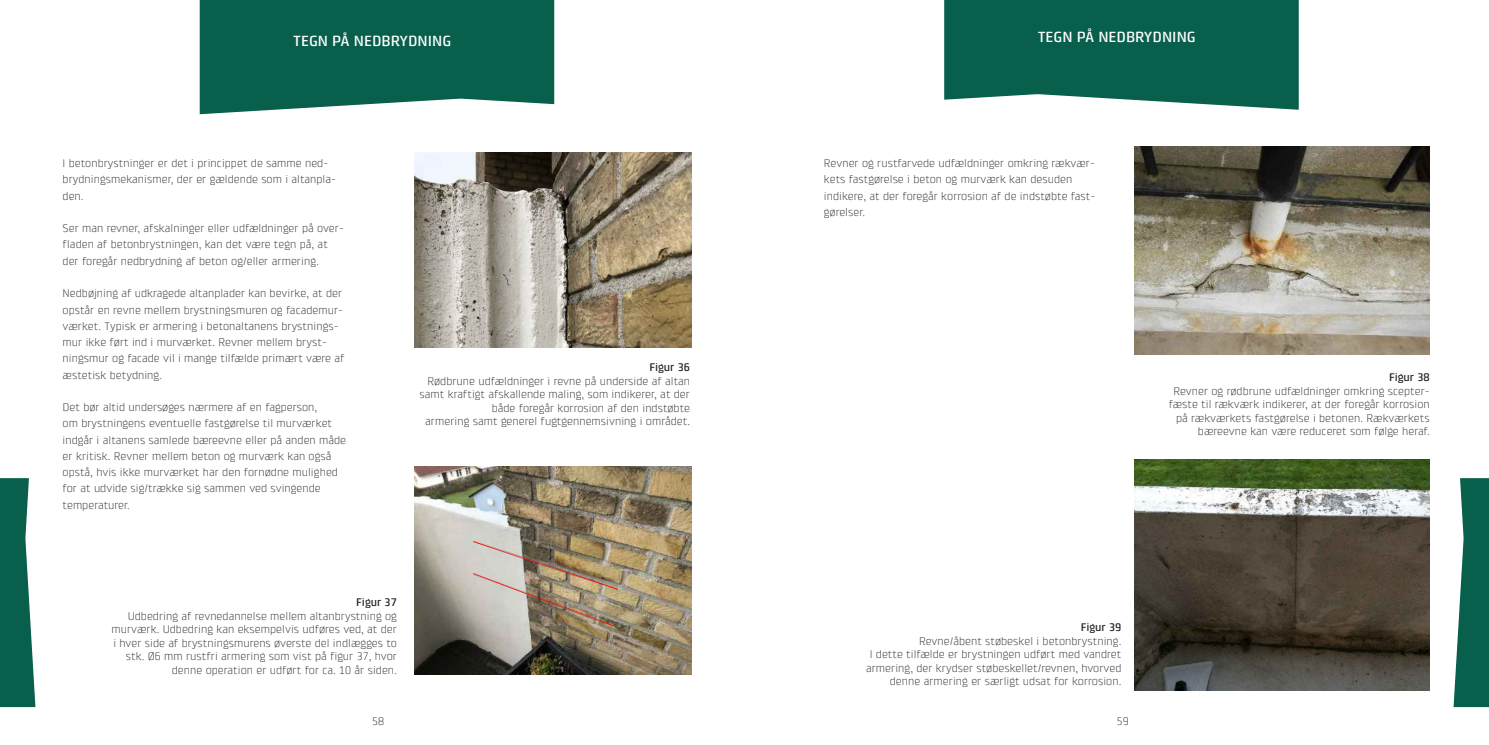
<style>
.page{position:relative;width:1489px;height:745px;background:#fff}
.page>*{position:absolute;margin:0;border:0;box-sizing:border-box;transform-origin:0 0}
.Section_Title{font:500 15px "Klint Pro";color:#fff}
.Body_Text{font:300 11.25px/16.2px "Klint Pro";color:#231f20}
.t1{font:500 11.25px "Klint Pro";color:#231f20}
.s1{font-weight:500}
</style>
<div class="page">
<img style="left:1134px;top:146px;width:295px;height:208px">
<svg style="left:200px;top:0;width:354px;height:114px;background:#1b6b59"></svg>
<svg style="left:944px;top:0;width:354px;height:110px;background:#1d6c5a"></svg>
<img style="left:1134px;top:459px;width:295px;height:231px">
<img style="left:415px;top:466px;width:276px;height:208px">
<img style="left:415px;top:152px;width:276px;height:195px">
<img style="left:473px;top:541px;width:144px;height:84px">
<svg style="left:1453px;top:478px;width:35px;height:228px"></svg>
<svg style="left:0;top:478px;width:35px;height:228px;background:#2e7867"></svg>
<p class="Section_Title" style="left:293px;top:33px;width:160px">TEGN PÅ NEDBRYDNING</p>
<p class="Section_Title" style="left:1037px;top:28px;width:160px">TEGN PÅ NEDBRYDNING</p>
<p class="Body_Text" style="left:63px;top:155px;width:275px">I betonbrystninger er det i princippet de samme ned&shy;brydningsmekanismer, der er gældende som i altanpla&shy;den.</p>
<p class="Body_Text" style="left:63px;top:220px;width:283px">Ser man revner, afskalninger eller udfældninger på over&shy;fladen af betonbrystningen, kan det være tegn på, at der foregår nedbrydning af beton og/eller armering.</p>
<p class="Body_Text" style="left:63px;top:285px;width:283px">Nedbøjning af udkragede altanplader kan bevirke, at der opstår en revne mellem brystningsmuren og facademur&shy;værket. Typisk er armering i betonaltanens brystnings&shy;mur ikke ført ind i murværket. Revner mellem bryst&shy;ningsmur og facade vil i mange tilfælde primært være af æstetisk betydning.</p>
<p class="Body_Text" style="left:63px;top:399px;width:285px">Det bør altid undersøges nærmere af en fagperson,<br>om brystningens eventuelle fastgørelse til murværket indgår i altanens samlede bæreevne eller på anden måde er kritisk. Revner mellem beton og murværk kan også opstå, hvis ikke murværket har den fornødne mulighed for at udvide sig/trække sig sammen ved svingende temperaturer.</p>
<p class="Body_Text" style="left:419px;top:360px;width:272px;line-height:13.5px;text-align:right"><span class="s1">Figur 36<br></span>Rødbrune udfældninger i revne på underside af altan samt kraftigt afskallende maling, som indikerer, at der både foregår korrosion af den indstøbte<br>armering samt generel fugtgennemsivning i området.</p>
<p class="Body_Text" style="left:823px;top:155px;width:273px">Revner og rustfarvede udfældninger omkring rækvær&shy;kets fastgørelse i beton og murværk kan desuden indikere, at der foregår korrosion af de indstøbte fast&shy;gørelser.</p>
<p class="t1" style="left:356px;top:595px;width:42px">Figur 37</p>
<p class="Body_Text" style="left:111px;top:609px;width:287px;line-height:13.5px;text-align:right">Udbedring af revnedannelse mellem altanbrystning og murværk. Udbedring kan eksempelvis udføres ved, at der i hver side af brystningsmurens øverste del indlægges to stk. Ø6 mm rustfri armering som vist på figur 37, hvor denne operation er udført for ca. 10 år siden.</p>
<p class="Body_Text" style="left:866px;top:620px;width:257px;line-height:13.5px;text-align:right"><span class="s1">Figur 39<br></span>Revne/åbent støbeskel i betonbrystning.<br>I dette tilfælde er brystningen udført med vandret armering, der krydser støbeskellet/revnen, hvorved denne armering er særligt udsat for korrosion.</p>
<p class="Body_Text" style="left:372px;top:712px;width:14px">58</p>
<p class="Body_Text" style="left:1116px;top:712px;width:14px">59</p>
<p class="Body_Text" style="left:1168px;top:370px;width:262px;line-height:13.5px;text-align:right"><span class="s1">Figur 38<br></span>Revner og rødbrune udfældninger omkring scepter&shy;fæste til rækværk indikerer, at der foregår korrosion på rækværkets fastgørelse i betonen. Rækværkets bæreevne kan være reduceret som følge heraf.</p>
</div>
